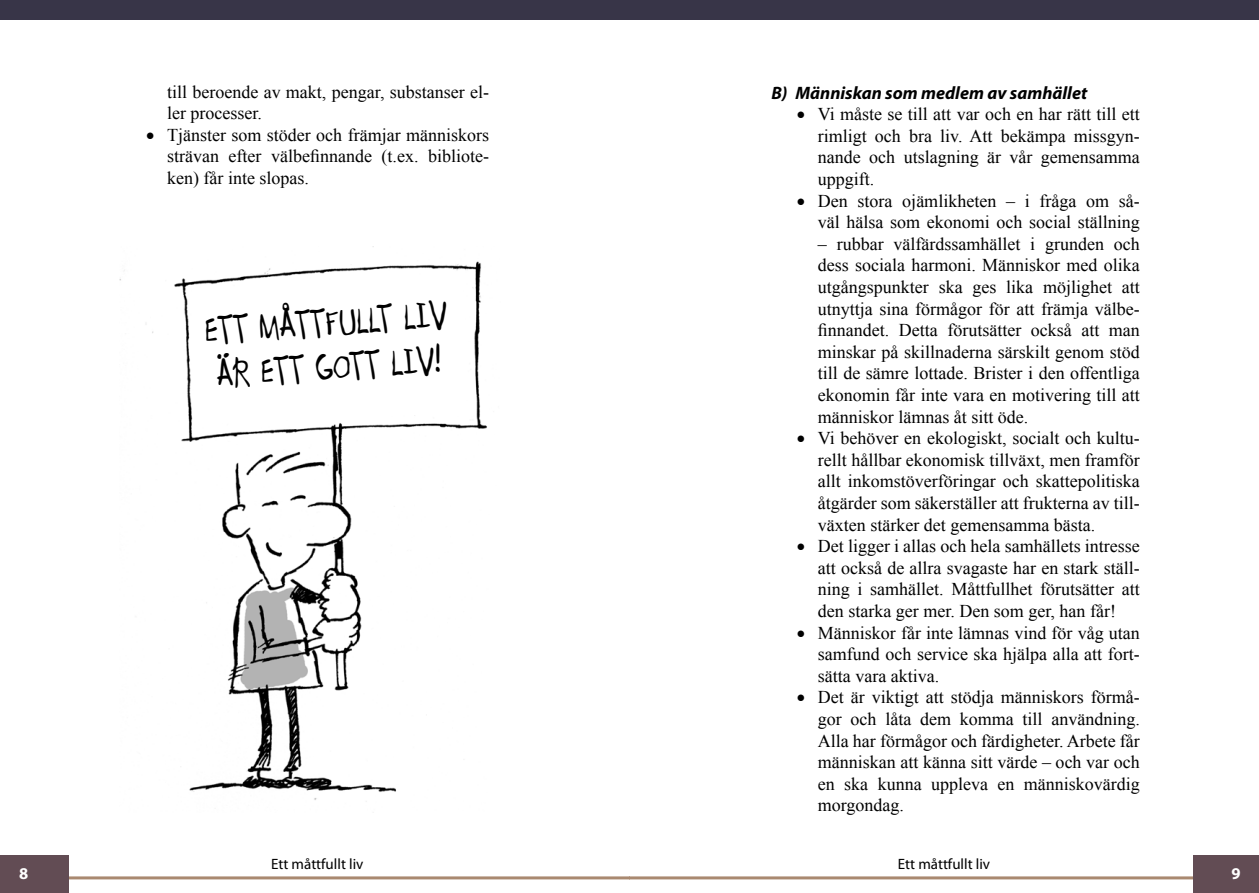
<style>
.page{position:relative;width:1259px;height:893px;background:#fff}
.page>*{position:absolute;margin:0;border:0;box-sizing:border-box;transform-origin:0 0}
.t1{font:40.5px/45px "Boopee";color:#000}
.t2{font:18px/21.6px "Times New Roman";color:#000;text-align:justify}
.t3{font:italic 700 18px "Myriad Pro";color:#000}
.t4{font:700 16.5px "Myriad Pro";color:#fff}
.t5{font:15px "Myriad Pro";color:#000}
</style>
<div class="page">
<hr style="left:0;top:876px;width:629px;height:3px;background:#a98970">
<div style="left:0;top:856px;width:68px;height:37px;background:#624c54"></div>
<div style="left:0;top:0;width:629px;height:20px;background:#383548"></div>
<hr style="left:629px;top:876px;width:630px;height:3px;background:#a98970">
<div style="left:1193px;top:856px;width:66px;height:37px;background:#624c54"></div>
<div style="left:629px;top:0;width:630px;height:20px;background:#383548"></div>
<img style="left:119px;top:246px;width:368px;height:556px">
<svg style="left:191px;top:277px;width:276px;height:148px"></svg>
<p class="t2" style="left:167px;top:80px;width:323px">till beroende av makt, pengar, substanser el&shy;ler processer.</p>
<p class="t2" style="left:167px;top:124px;width:323px;text-indent:-21px">• Tjänster som stöder och främjar människors strävan efter välbefinnande (t.ex. bibliote&shy;ken) får inte slopas.</p>
<h1 class="t1" style="left:203px;top:311px;width:245px;rotate:-4deg">Ett måttfullt liv är ett gott liv!</h1>
<p class="t4" style="left:19px;top:863px;width:11px">8</p>
<p class="t5" style="left:271px;top:854px;width:94px">Ett måttfullt liv</p>
<p class="t3" style="left:771px;top:81px;width:317px">B) Människan som medlem av samhället</p>
<p class="t2" style="left:818px;top:103px;width:323px;text-indent:-21px">• Vi måste se till att var och en har rätt till ett rimligt och bra liv. Att bekämpa missgyn&shy;nande och utslagning är vår gemensamma uppgift.</p>
<p class="t2" style="left:797px;top:189px;width:344px;text-align:right">• Den stora ojämlikheten – i fråga om så&shy;väl hälsa som ekonomi och social ställning</p>
<p class="t2" style="left:818px;top:233px;width:323px">– rubbar välfärdssamhället i grunden och dess sociala harmoni. Människor med olika utgångspunkter ska ges lika möjlighet att utnyttja sina förmågor för att främja välbe&shy;finnandet. Detta förutsätter också att man minskar på skillnaderna särskilt genom stöd till de sämre lottade. Brister i den offentliga ekonomin får inte vara en motivering till att människor lämnas åt sitt öde.</p>
<p class="t2" style="left:818px;top:427px;width:323px;text-indent:-21px">• Vi behöver en ekologiskt, socialt och kultu&shy;rellt hållbar ekonomisk tillväxt, men framför allt inkomstöverföringar och skattepolitiska åtgärder som säkerställer att frukterna av till&shy;växten stärker det gemensamma bästa.</p>
<p class="t2" style="left:818px;top:535px;width:323px;text-indent:-21px">• Det ligger i allas och hela samhällets intresse att också de allra svagaste har en stark ställ&shy;ning i samhället. Måttfullhet förutsätter att den starka ger mer. Den som ger, han får!</p>
<p class="t2" style="left:818px;top:621px;width:323px;text-indent:-21px">• Människor får inte lämnas vind för våg utan samfund och service ska hjälpa alla att fort&shy;sätta vara aktiva.</p>
<p class="t2" style="left:818px;top:686px;width:323px;text-indent:-21px">• Det är viktigt att stödja människors förmå&shy;gor och låta dem komma till användning.<br>Alla har förmågor och färdigheter. Arbete får människan att känna sitt värde – och var och en ska kunna uppleva en människovärdig morgondag.</p>
<p class="t5" style="left:898px;top:854px;width:94px">Ett måttfullt liv</p>
<p class="t4" style="left:1231px;top:863px;width:11px">9</p>
</div>
